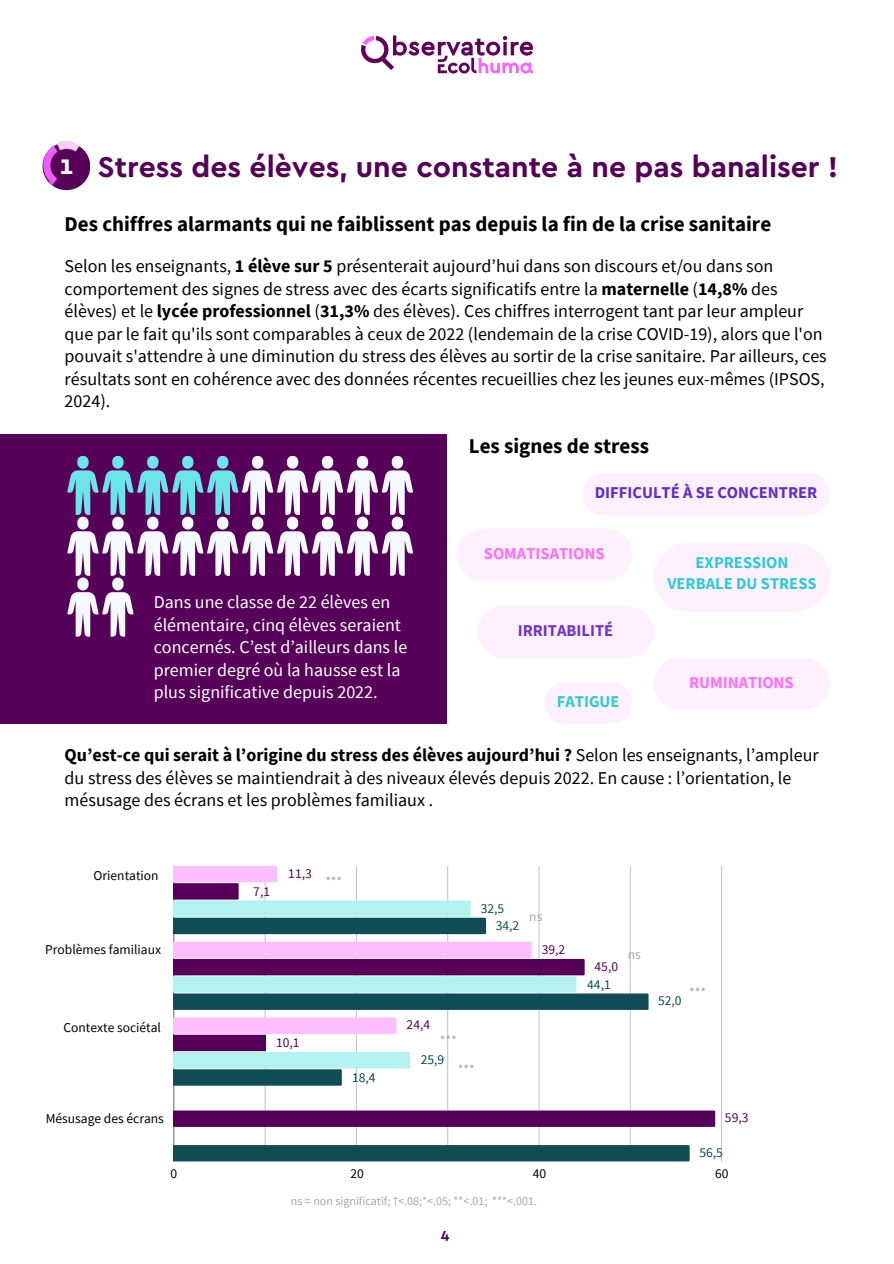
<style>
.page{position:relative;width:894px;height:1264px;background:#fff}
.page>*{position:absolute;margin:0;border:0;box-sizing:border-box;transform-origin:0 0}
.t1{font:700 30px "Cera Basic";color:#570059}
.t2{font:700 27px "Cera Basic";color:#fff}
.t3{font:700 21px "Source Sans Pro";color:#010002}
.t4{font:18px/22.5px "Source Sans Pro";color:#010002}
.t5{font:18px/22.5px "Source Sans Pro";color:#fff}
.t6{font:700 16.5px "Source Sans Pro";color:#5f2ec8}
.t7{font:700 16.5px/21.3px "Source Sans Pro";color:#2dccd3;text-align:center}
.t8{font:700 16.5px "Source Sans Pro";color:#ff6eff}
.t9{font:700 15px "Cera Basic";color:#570059}
.t10{font:13.5px "Source Sans Pro";color:#000}
.t11{font:13.5px "Source Sans Pro";color:#570059}
.t12{font:13.5px "Source Sans Pro";color:#a6a6a6}
.t13{font:13.5px "Source Sans Pro";color:#004851}
.t14{font:13.5px "Source Sans Pro";color:#0f4c55}
.t15{font:13.5px "Source Sans Pro";color:#004c56}
.t16{font:12px "Source Sans Pro";color:#a6a6a6}
.s1{font-weight:700}
</style>
<div class="page">
<div style="left:43px;top:142px;width:47px;height:48px;background:#570059;border-radius:50%"></div>
<img style="left:42px;top:141px;width:38px;height:44px">
<div style="left:0;top:434px;width:446px;height:289px;background:#570059"></div>
<img style="left:361px;top:35px;width:172px;height:39px">
<div style="left:653px;top:543px;width:176px;height:68px;background:#fff0ff;border-radius:34px"></div>
<div style="left:544px;top:682px;width:88px;height:41px;background:#fff0ff;border-radius:21px"></div>
<div style="left:582px;top:473px;width:247px;height:42px;background:#fff0ff;border-radius:21px"></div>
<div style="left:456px;top:528px;width:176px;height:52px;background:#fff0ff;border-radius:26px"></div>
<div style="left:653px;top:657px;width:176px;height:52px;background:#fff0ff;border-radius:26px"></div>
<div style="left:477px;top:605px;width:176px;height:52px;background:#fff0ff;border-radius:26px"></div>
<hr style="left:265px;top:865px;width:1px;height:296px;background:#000">
<hr style="left:356px;top:865px;width:1px;height:296px;background:#000">
<hr style="left:447px;top:865px;width:1px;height:296px;background:#000">
<hr style="left:538px;top:865px;width:1px;height:296px;background:#000">
<hr style="left:630px;top:865px;width:1px;height:296px;background:#000">
<hr style="left:721px;top:865px;width:1px;height:296px;background:#000">
<hr style="left:173px;top:865px;width:1px;height:296px;background:#000">
<svg style="left:174px;top:865px;width:312px;height:69px"></svg>
<svg style="left:174px;top:941px;width:474px;height:68px;background:#9592b2"></svg>
<svg style="left:174px;top:1017px;width:236px;height:68px"></svg>
<div style="left:174px;top:1110px;width:541px;height:16px;background:#570059"></div>
<div style="left:174px;top:1145px;width:515px;height:16px;background:#0f4c55"></div>
<svg style="left:67px;top:456px;width:346px;height:120px"></svg>
<h3 class="t1" style="left:98px;top:146px;width:741px">Stress des élèves, une constante à ne pas banaliser !</h3>
<h3 class="t3" style="left:65px;top:210px;width:708px">Des chiffres alarmants qui ne faiblissent pas depuis la fin de la crise sanitaire</h3>
<h3 class="t4" style="left:65px;top:254px;width:763px">Selon les enseignants, <span class="s1">1 élève sur 5</span> présenterait aujourd’hui dans son discours et/ou dans son comportement des signes de stress avec des écarts significatifs entre la <span class="s1">maternelle</span> (<span class="s1">14,8%</span> des élèves) et le <span class="s1">lycée professionnel</span> (<span class="s1">31,3%</span> des élèves). Ces chiffres interrogent tant par leur ampleur que par le fait qu'ils sont comparables à ceux de 2022 (lendemain de la crise COVID-19), alors que l'on pouvait s'attendre à une diminution du stress des élèves au sortir de la crise sanitaire. Par ailleurs, ces résultats sont en cohérence avec des données récentes recueillies chez les jeunes eux-mêmes (IPSOS, 2024).</h3>
<p class="t2" style="left:59px;top:147px;width:15px">1</p>
<h4 class="t3" style="left:468px;top:432px;width:182px">Les signes de stress</h4>
<h4 class="t6" style="left:594px;top:482px;width:224px">DIFFICULTÉ À SE CONCENTRER</h4>
<h3 class="t5" style="left:154px;top:590px;width:255px">Dans une classe de 22 élèves en élémentaire, cinq élèves seraient concernés. C’est d’ailleurs dans le premier degré où la hausse est la plus significative depuis 2022.</h3>
<h4 class="t8" style="left:483px;top:542px;width:122px">SOMATISATIONS</h4>
<h3 class="t6" style="left:517px;top:619px;width:97px">IRRITABILITÉ</h3>
<h2 class="t7" style="left:556px;top:690px;width:64px">FATIGUE</h2>
<h1 class="t7" style="left:667px;top:551px;width:151px">EXPRESSION<br>VERBALE DU STRESS</h1>
<h2 class="t8" style="left:689px;top:671px;width:106px">RUMINATIONS</h2>
<h3 class="t4" style="left:65px;top:743px;width:755px"><span class="s1">Qu’est-ce qui serait à l’origine du stress des élèves aujourd’hui ?</span> Selon les enseignants, l’ampleur du stress des élèves se maintiendrait à des niveaux élevés depuis 2022. En cause : l’orientation, le mésusage des écrans et les problèmes familiaux .</h3>
<h5 class="t10" style="left:94px;top:866px;width:67px">Orientation</h5>
<p class="t11" style="left:288px;top:864px;width:25px">11,3</p>
<p class="t12" style="left:325px;top:872px;width:18px">***</p>
<h5 class="t11" style="left:253px;top:882px;width:18px">7,1</h5>
<h5 class="t14" style="left:480px;top:899px;width:25px">32,5</h5>
<h5 class="t14" style="left:495px;top:916px;width:25px">34,2</h5>
<p class="t12" style="left:529px;top:907px;width:15px">ns</p>
<h5 class="t10" style="left:45px;top:940px;width:117px">Problèmes familiaux</h5>
<h5 class="t11" style="left:541px;top:940px;width:25px">39,2</h5>
<p class="t12" style="left:627px;top:946px;width:15px">ns</p>
<p class="t11" style="left:594px;top:957px;width:25px">45,0</p>
<h5 class="t15" style="left:587px;top:975px;width:25px">44,1</h5>
<p class="t12" style="left:689px;top:984px;width:18px">***</p>
<h5 class="t15" style="left:657px;top:992px;width:25px">52,0</h5>
<h5 class="t10" style="left:63px;top:1018px;width:99px">Contexte sociétal</h5>
<h5 class="t11" style="left:406px;top:1015px;width:25px">24,4</h5>
<h5 class="t11" style="left:276px;top:1033px;width:25px">10,1</h5>
<p class="t12" style="left:440px;top:1031px;width:18px">***</p>
<h5 class="t13" style="left:420px;top:1051px;width:25px">25,9</h5>
<p class="t12" style="left:458px;top:1060px;width:18px">***</p>
<h5 class="t13" style="left:352px;top:1068px;width:25px">18,4</h5>
<h5 class="t10" style="left:46px;top:1109px;width:120px">Mésusage des écrans</h5>
<p class="t11" style="left:724px;top:1108px;width:25px">59,3</p>
<h5 class="t13" style="left:699px;top:1143px;width:25px">56,5</h5>
<p class="t10" style="left:170px;top:1164px;width:8px">0</p>
<h5 class="t10" style="left:350px;top:1164px;width:15px">20</h5>
<h5 class="t10" style="left:532px;top:1164px;width:15px">40</h5>
<h5 class="t10" style="left:715px;top:1164px;width:15px">60</h5>
<h5 class="t16" style="left:291px;top:1193px;width:248px">ns = non significatif; †&lt;.08;*&lt;.05; **&lt;.01; ***&lt;.001.</h5>
<h5 class="t9" style="left:440px;top:1223px;width:10px">4</h5>
</div>
